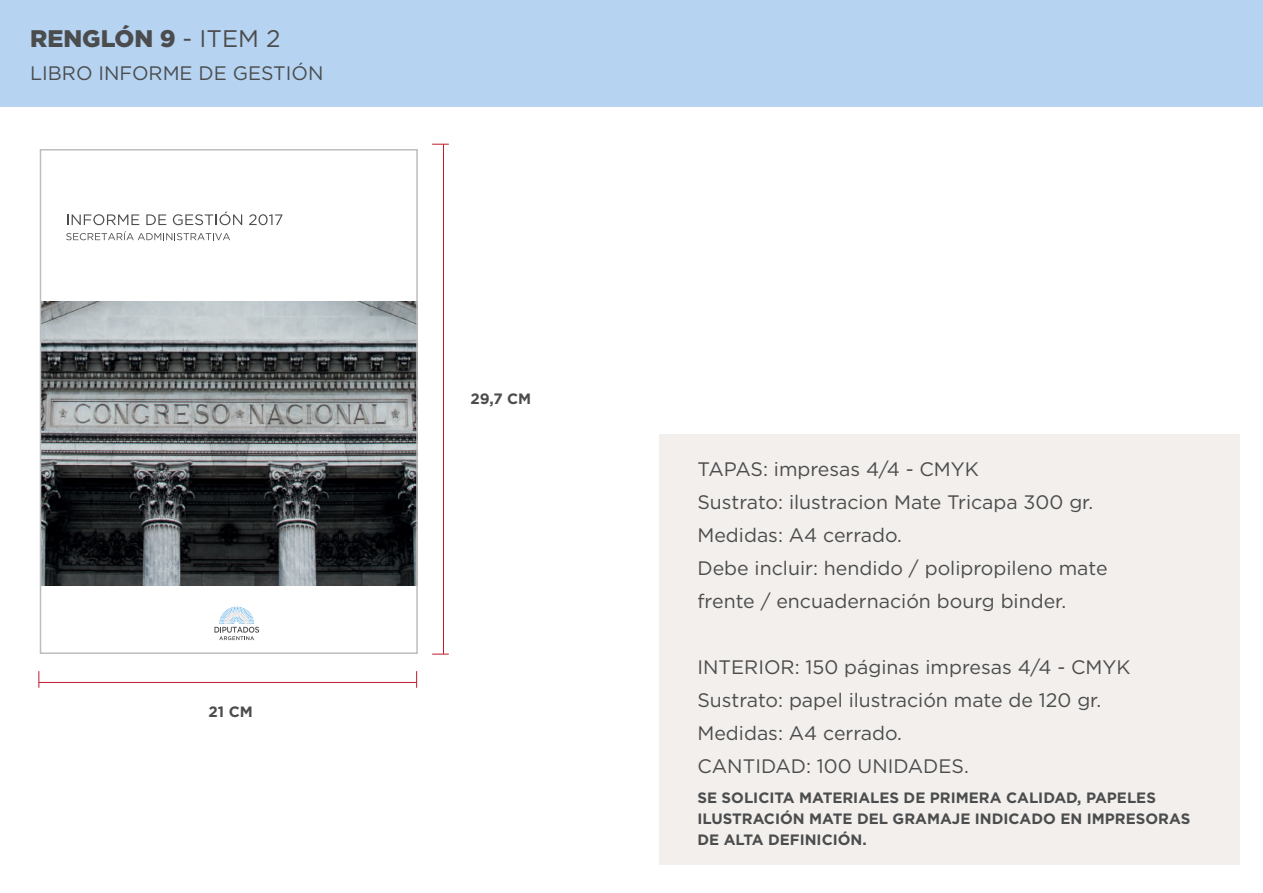
<style>
.page{position:relative;width:1263px;height:893px;background:#fff}
.page>*{position:absolute;margin:0;border:0;box-sizing:border-box;transform-origin:0 0}
.t1{font:900 24px "Gotham";color:#4b4c4d}
.t2{font:19.5px/33px "Gotham";color:#4b4c4d}
.t3{font:700 15px/21px "Gotham";color:#4b4c4d}
.s1{font-weight:400}
</style>
<div class="page">
<div style="left:0;top:0;width:1263px;height:106px;background:#b6d4f2"></div>
<div style="left:659px;top:434px;width:580px;height:430px;background:#f2efec"></div>
<svg style="left:67px;top:214px;width:72px;height:11px"></svg>
<svg style="left:146px;top:214px;width:20px;height:11px"></svg>
<svg style="left:173px;top:211px;width:69px;height:14px"></svg>
<svg style="left:249px;top:214px;width:33px;height:11px"></svg>
<svg style="left:66px;top:231px;width:164px;height:9px"></svg>
<svg style="left:214px;top:607px;width:45px;height:33px"></svg>
<img style="left:43px;top:302px;width:372px;height:283px">
<div style="left:40px;top:149px;width:378px;height:505px;border:2px solid #bcbdc0"></div>
<hr style="left:39px;top:682px;width:378px;height:1px;background:#be1d2c">
<svg style="left:38px;top:671px;width:1px;height:17px"></svg>
<svg style="left:416px;top:671px;width:1px;height:17px"></svg>
<hr style="left:443px;top:144px;width:1px;height:510px;background:#be1d2c">
<svg style="left:432px;top:654px;width:17px;height:1px"></svg>
<svg style="left:432px;top:144px;width:17px;height:1px"></svg>
<p class="t1" style="left:30px;top:22px;width:252px">RENGLÓN 9 <span class="s1">- ITEM 2</span></p>
<p class="t2" style="left:30px;top:56px;width:295px">LIBRO INFORME DE GESTIÓN</p>
<p class="t3" style="left:208px;top:701px;width:46px">21 CM</p>
<p class="t3" style="left:470px;top:388px;width:62px">29,7 CM</p>
<p class="t2" style="left:697px;top:452px;width:412px">TAPAS: impresas 4/4 - CMYK<br>Sustrato: ilustracion Mate Tricapa 300 gr.<br>Medidas: A4 cerrado.<br>Debe incluir: hendido / polipropileno mate frente / encuadernación bourg binder.</p>
<p class="t2" style="left:697px;top:650px;width:434px">INTERIOR: 150 páginas impresas 4/4 - CMYK<br>Sustrato: papel ilustración mate de 120 gr.<br>Medidas: A4 cerrado.<br>CANTIDAD: 100 UNIDADES.</p>
<p class="t3" style="left:697px;top:787px;width:494px">SE SOLICITA MATERIALES DE PRIMERA CALIDAD, PAPELES<br>ILUSTRACIÓN MATE DEL GRAMAJE INDICADO EN IMPRESORAS<br>DE ALTA DEFINICIÓN.</p>
</div>
